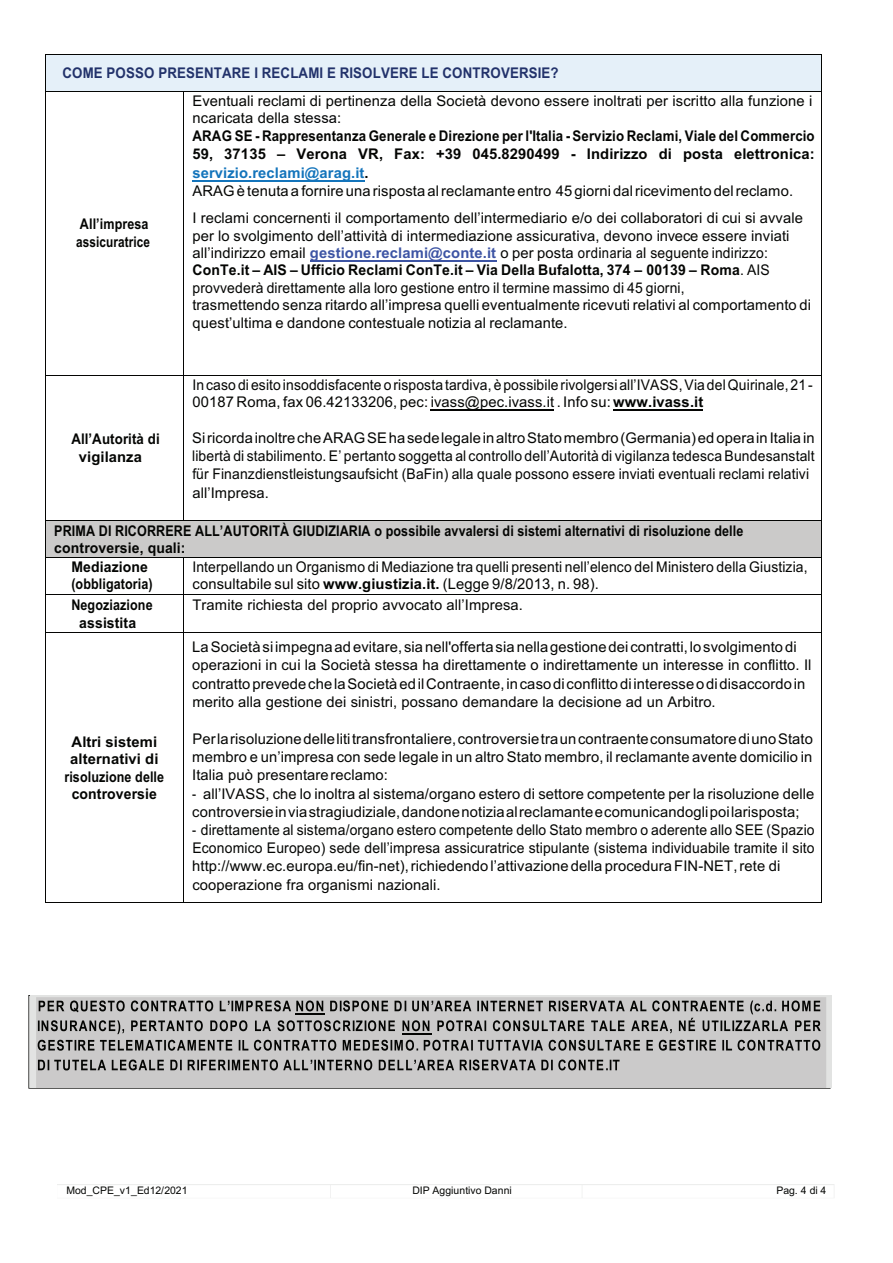
<style>
.page{position:relative;width:893px;height:1263px;background:#fff}
.page>*{position:absolute;margin:0;border:0;box-sizing:border-box;transform-origin:0 0}
.t1{font:14.7px/18.3px "Arial";letter-spacing:.01em;color:#040503}
.t2{font:14.7px/17.2px "Arial";letter-spacing:.01em;color:#040503;scale:.94 1}
.t3{font:700 14.7px/18.3px "Arial";letter-spacing:.01em;color:#040503;scale:.85 1}
.t4{font:700 14.7px/17.1px "Arial";letter-spacing:.01em;color:#040503;text-align:center}
.t5{font:700 14.7px "Arial";letter-spacing:.01em;color:#22326b;scale:.9 1}
.t6{font:700 14.7px/17px "Arial";letter-spacing:.01em;color:#040503;scale:.95 1}
.t7{font:700 14.7px/17.7px "Arial";letter-spacing:.01em;color:#040503;scale:.9 1}
.t8{font:10.5px "Arial";letter-spacing:-.005em;color:#040503}
.s1{color:#010203}
.s2{font-weight:700}
.s3{font-weight:700;color:#1374bb}
.s4{font-weight:700;color:#3d54a4}
</style>
<div class="page">
<div style="left:46px;top:55px;width:775px;height:36px;background:#e5f0f9"></div>
<hr style="left:46px;top:54px;width:775px;height:1px;background:#040503">
<hr style="left:45px;top:55px;width:1px;height:36px;background:#040503">
<hr style="left:821px;top:55px;width:1px;height:36px;background:#040503">
<hr style="left:193px;top:180px;width:172px;height:1px;background:#1374bb">
<hr style="left:310px;top:260px;width:186px;height:2px;background:#3d54a4">
<hr style="left:46px;top:91px;width:137px;height:1px;background:#040503">
<hr style="left:184px;top:91px;width:637px;height:1px;background:#040503">
<hr style="left:45px;top:92px;width:1px;height:283px;background:#040503">
<hr style="left:183px;top:92px;width:1px;height:283px;background:#040503">
<hr style="left:821px;top:92px;width:1px;height:283px;background:#040503">
<hr style="left:431px;top:409px;width:123px;height:2px;background:#040503">
<hr style="left:613px;top:409px;width:90px;height:2px;background:#040503">
<hr style="left:46px;top:375px;width:137px;height:1px;background:#040503">
<hr style="left:184px;top:375px;width:637px;height:1px;background:#040503">
<hr style="left:45px;top:376px;width:1px;height:144px;background:#040503">
<hr style="left:183px;top:376px;width:1px;height:144px;background:#040503">
<hr style="left:821px;top:376px;width:1px;height:144px;background:#040503">
<div style="left:46px;top:520px;width:775px;height:37px;background:#cbcac9"></div>
<hr style="left:46px;top:520px;width:137px;height:1px;background:#040503">
<hr style="left:184px;top:520px;width:637px;height:1px;background:#040503">
<hr style="left:45px;top:520px;width:1px;height:37px;background:#040503">
<hr style="left:821px;top:520px;width:1px;height:37px;background:#040503">
<hr style="left:46px;top:557px;width:137px;height:1px;background:#040503">
<hr style="left:184px;top:557px;width:637px;height:1px;background:#040503">
<hr style="left:45px;top:558px;width:1px;height:36px;background:#040503">
<hr style="left:183px;top:558px;width:1px;height:36px;background:#040503">
<hr style="left:821px;top:558px;width:1px;height:36px;background:#040503">
<hr style="left:46px;top:594px;width:137px;height:1px;background:#040503">
<hr style="left:184px;top:594px;width:637px;height:1px;background:#040503">
<hr style="left:45px;top:595px;width:1px;height:37px;background:#040503">
<hr style="left:183px;top:595px;width:1px;height:37px;background:#040503">
<hr style="left:821px;top:595px;width:1px;height:37px;background:#040503">
<hr style="left:46px;top:632px;width:137px;height:1px;background:#040503">
<hr style="left:184px;top:632px;width:637px;height:1px;background:#040503">
<hr style="left:45px;top:633px;width:1px;height:269px;background:#040503">
<hr style="left:46px;top:902px;width:137px;height:1px;background:#040503">
<hr style="left:183px;top:633px;width:1px;height:269px;background:#040503">
<hr style="left:184px;top:902px;width:637px;height:1px;background:#040503">
<hr style="left:821px;top:633px;width:1px;height:269px;background:#040503">
<svg style="left:28px;top:995px;width:803px;height:94px;background:#9fa09f"></svg>
<img style="left:29px;top:996px;width:801px;height:92px">
<svg style="left:38px;top:1000px;width:783px;height:34px;background:#9a9a99"></svg>
<hr style="left:402px;top:1033px;width:29px;height:2px;background:#040503">
<svg style="left:38px;top:1040px;width:782px;height:11px;background:#818180"></svg>
<svg style="left:38px;top:1059px;width:126px;height:11px"></svg>
<svg style="left:170px;top:1059px;width:450px;height:11px;background:#828281"></svg>
<p class="t5" style="left:62px;top:63px;width:553px">COME POSSO PRESENTARE I RECLAMI E RISOLVERE LE CONTROVERSIE?</p>
<p class="t3" style="left:76px;top:215px;width:88px">All’impresa assicuratrice</p>
<p class="t1" style="left:192px;top:92px;width:624px">Eventuali reclami di pertinenza della Società devono essere inoltrati per iscritto alla funzione i ncaricata della <span class="s1">stessa</span>:<br><span class="s2">ARAG SE -- Rappresentanza Generale e Direzione per l'Italia -- Servizio Reclami, Viale del Commercio 59, 37135 – Verona VR, Fax: +39 045.8290499 -- Indirizzo di posta elettronica: </span><span class="s3">servizio.reclami@arag.it</span><span class="s2">.<br></span>ARAGè tenuta a fornire una risposta alreclamante entro 45 giorni dalricevimento delreclamo.</p>
<p class="t1" style="left:192px;top:209px;width:620px;line-height:17.4px">I reclami concernenti il comportamento dell’intermediario e/o dei collaboratori di cui si avvale per lo svolgimento dell’attività di intermediazione assicurativa, devono invece essere inviati all’indirizzo email <span class="s4">gestione.reclami@conte.it</span> o per posta ordinaria al seguente indirizzo:<br><span class="s2">ConTe.it – AIS – Ufficio Reclami ConTe.it – Via Della Bufalotta, 374 – 00139 – Roma</span>. AIS provvederà direttamente alla loro gestione entro il termine massimo di 45 giorni,<br>trasmettendo senza ritardo all’impresa quelli eventualmente ricevuti relativi al comportamento di quest’ultima e dandone contestuale notizia al reclamante.</p>
<p class="t2" style="left:192px;top:376px;width:662px">In caso diesito insoddisfacente o risposta tardiva, è possibile rivolgersiall’IVASS,Via delQuirinale,21 --<br>00187 Roma, fax 06.42133206, pec: ivass@pec.ivass.it . Info su: <span class="s2">www.ivass.it</span></p>
<p class="t1" style="left:192px;top:428px;width:624px">SiricordainoltrecheARAGSEhasedelegaleinaltroStatomembro(Germania)edoperainItaliain libertà di stabilimento. E’ pertanto soggetta al controllo dell’Autorità di vigilanza tedesca Bundesanstalt für Finanzdienstleistungsaufsicht (BaFin) alla quale possono essere inviati eventuali reclami relativi all’Impresa.</p>
<p class="t3" style="left:54px;top:522px;width:812px;line-height:17.2px">PRIMA DI RICORRERE ALL’AUTORITÀ GIUDIZIARIA o possibile avvalersi di sistemi alternativi di risoluzione delle controversie, quali:</p>
<p class="t6" style="left:71px;top:559px;width:87px">Mediazione (obbligatoria)</p>
<p class="t2" style="left:192px;top:558px;width:656px">Interpellando un Organismo di Mediazione tra quelli presenti nell’elenco del Ministero della Giustizia, consultabile sul sito <span class="s2">www.giustizia.it.</span> (Legge 9/8/2013, n. 98).</p>
<p class="t3" style="left:71px;top:596px;width:97px;text-align:center">Negoziazione assistita</p>
<p class="t1" style="left:192px;top:595px;width:332px">Tramite richiesta del proprio avvocato all’Impresa.</p>
<p class="t7" style="left:79px;top:431px;width:91px;text-indent:-7px">All’Autorità di vigilanza</p>
<p class="t4" style="left:64px;top:734px;width:101px">Altri sistemi alternativi di risoluzione delle controversie</p>
<p class="t1" style="left:192px;top:638px;width:621px">LaSocietàsi impegnaadevitare, sianell'offertasianellagestionedeicontratti,losvolgimentodi operazioni in cui la Società stessa ha direttamente o indirettamente un interesse in conflitto. Il contrattoprevedechelaSocietàedilContraente,incasodiconflittodi interesseodidisaccordoin merito alla gestione dei sinistri, possano demandare la decisione ad un Arbitro.</p>
<p class="t1" style="left:192px;top:729px;width:624px">Perlarisoluzionedellelititransfrontaliere,controversietrauncontraenteconsumatorediunoStato membro e un’impresa con sede legale in un altro Stato membro, il reclamante avente domicilio in Italia può presentarereclamo:<br>-- all’IVASS, che lo inoltra al sistema/organo estero di settore competente per la risoluzione delle controversieinviastragiudiziale,dandonenotiziaalreclamanteecomunicandoglipoilarisposta;;<br>-- direttamente al sistema/organo estero competente dello Stato membro o aderente allo SEE (Spazio Economico Europeo) sede dell’impresa assicuratrice stipulante (sistema individuabile tramite il sito http://www.ec.europa.eu/fin--net),richiedendo l’attivazione della proceduraFIN--NET,rete di cooperazione fra organismi nazionali.</p>
<p class="t8" style="left:67px;top:1183px;width:122px">Mod_CPE_v1_Ed12/2021</p>
<p class="t8" style="left:412px;top:1183px;width:101px">DIP Aggiuntivo Danni</p>
<p class="t8" style="left:777px;top:1183px;width:51px">Pag. 4 di 4</p>
</div>
